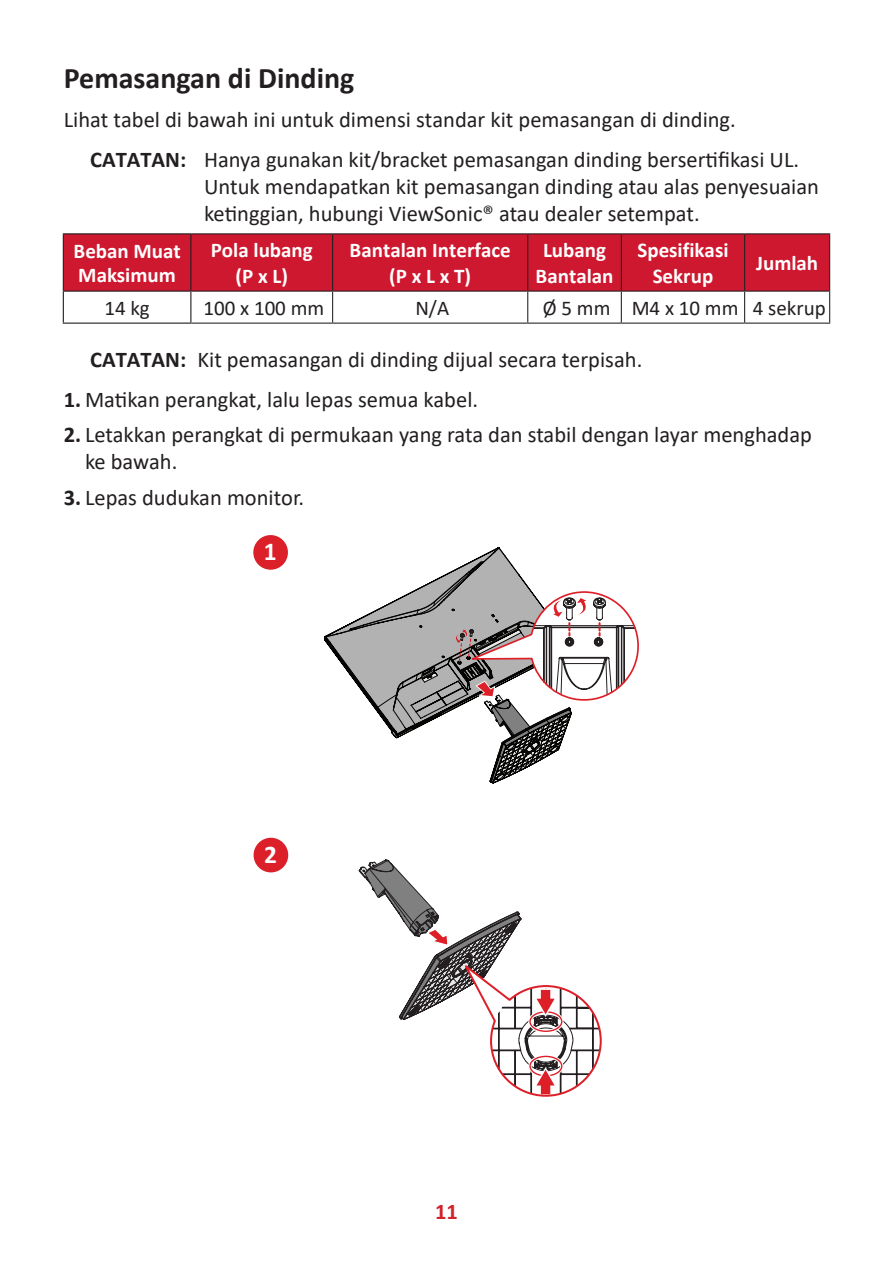
<style>
.page{position:relative;width:893px;height:1263px;background:#fff}
.page>*{position:absolute;margin:0;border:0;box-sizing:border-box;transform-origin:0 0}
.t1{font:700 30px "Calibri";color:#231f20}
.t2{font:700 25.35px "Calibri";color:#fff}
.t3{font:22.5px/27px "Calibri";color:#231f20}
.t4{font:700 22.5px "Calibri";color:#d1232a}
.t5{font:700 21px/25.2px "Calibri";color:#fff;text-align:center}
.t6{font:21px "Calibri";color:#231f20}
.s1{font-weight:700}
</style>
<div class="page">
<div style="left:64px;top:234px;width:765px;height:57px;background:#ce182f"></div>
<hr style="left:191px;top:233px;width:142px;height:1px;background:#231f20">
<hr style="left:333px;top:233px;width:195px;height:1px;background:#231f20">
<hr style="left:332px;top:234px;width:1px;height:57px;background:#231f20">
<hr style="left:528px;top:233px;width:93px;height:1px;background:#231f20">
<hr style="left:527px;top:234px;width:1px;height:57px;background:#231f20">
<hr style="left:621px;top:233px;width:124px;height:1px;background:#231f20">
<hr style="left:621px;top:234px;width:1px;height:57px;background:#231f20">
<hr style="left:745px;top:233px;width:85px;height:1px;background:#231f20">
<hr style="left:744px;top:234px;width:1px;height:57px;background:#231f20">
<hr style="left:829px;top:234px;width:1px;height:57px;background:#231f20">
<hr style="left:191px;top:291px;width:142px;height:1px;background:#231f20">
<hr style="left:333px;top:291px;width:195px;height:1px;background:#231f20">
<hr style="left:332px;top:292px;width:1px;height:31px;background:#231f20">
<hr style="left:528px;top:291px;width:93px;height:1px;background:#231f20">
<hr style="left:527px;top:292px;width:1px;height:31px;background:#231f20">
<hr style="left:621px;top:291px;width:124px;height:1px;background:#231f20">
<hr style="left:621px;top:292px;width:1px;height:31px;background:#231f20">
<hr style="left:745px;top:291px;width:85px;height:1px;background:#231f20">
<hr style="left:744px;top:292px;width:1px;height:31px;background:#231f20">
<hr style="left:829px;top:292px;width:1px;height:31px;background:#231f20">
<hr style="left:191px;top:323px;width:142px;height:1px;background:#231f20">
<hr style="left:333px;top:323px;width:195px;height:1px;background:#231f20">
<hr style="left:528px;top:323px;width:93px;height:1px;background:#231f20">
<hr style="left:621px;top:323px;width:124px;height:1px;background:#231f20">
<hr style="left:745px;top:323px;width:85px;height:1px;background:#231f20">
<hr style="left:63px;top:233px;width:128px;height:1px;background:#231f20">
<hr style="left:63px;top:234px;width:1px;height:57px;background:#231f20">
<hr style="left:190px;top:234px;width:1px;height:57px;background:#231f20">
<hr style="left:63px;top:291px;width:128px;height:1px;background:#231f20">
<hr style="left:63px;top:292px;width:1px;height:31px;background:#231f20">
<hr style="left:190px;top:292px;width:1px;height:31px;background:#231f20">
<hr style="left:63px;top:323px;width:128px;height:1px;background:#231f20">
<div style="left:253px;top:535px;width:35px;height:35px;background:#dc2029;border-radius:50%"></div>
<svg style="left:324px;top:548px;width:315px;height:235px"></svg>
<div style="left:254px;top:838px;width:34px;height:34px;background:#dc2029;border-radius:50%"></div>
<svg style="left:359px;top:859px;width:243px;height:238px"></svg>
<h1 class="t1" style="left:64px;top:57px;width:292px">Pemasangan di Dinding</h1>
<p class="t3" style="left:90px;top:99px;width:711px;line-height:39.8px;text-indent:-26px">Lihat tabel di bawah ini untuk dimensi standar kit pemasangan di dinding.<br><span class="s1">CATATAN:</span> Hanya gunakan kit/bracket pemasangan dinding bersertifikasi UL.</p>
<p class="t3" style="left:204px;top:172px;width:616px">Untuk mendapatkan kit pemasangan dinding atau alas penyesuaian ketinggian, hubungi ViewSonic® atau dealer setempat.</p>
<p class="t5" style="left:74px;top:239px;width:109px;line-height:24px;text-align:left">Beban Muat<br>Maksimum</p>
<p class="t5" style="left:211px;top:238px;width:104px">Pola lubang (P x L)</p>
<p class="t5" style="left:350px;top:238px;width:163px">Bantalan Interface (P x L x T)</p>
<p class="t5" style="left:536px;top:238px;width:79px">Lubang<br>Bantalan</p>
<p class="t5" style="left:637px;top:238px;width:93px">Spesifikasi<br>Sekrup</p>
<p class="t5" style="left:756px;top:250px;width:64px">Jumlah</p>
<p class="t6" style="left:104px;top:293px;width:47px">14 kg</p>
<p class="t6" style="left:203px;top:293px;width:122px">100 x 100 mm</p>
<p class="t6" style="left:415px;top:293px;width:35px">N/A</p>
<p class="t6" style="left:543px;top:293px;width:284px">Ø 5 mm M4 x 10 mm 4 sekrup</p>
<p class="t3" style="left:90px;top:345px;width:554px"><span class="s1">CATATAN:</span> Kit pemasangan di dinding dijual secara terpisah.</p>
<p class="t3" style="left:64px;top:385px;width:416px"><span class="s1">1.</span> Matikan perangkat, lalu lepas semua kabel.</p>
<p class="t3" style="left:85px;top:421px;width:728px;text-indent:-21px"><span class="s1">2.</span> Letakkan perangkat di permukaan yang rata dan stabil dengan layar menghadap ke bawah.</p>
<p class="t3" style="left:64px;top:483px;width:242px"><span class="s1">3.</span> Lepas dudukan monitor.</p>
<p class="t2" style="left:264px;top:534px;width:14px">1</p>
<p class="t2" style="left:264px;top:836px;width:14px">2</p>
<p class="t4" style="left:435px;top:1196px;width:24px">11</p>
</div>
